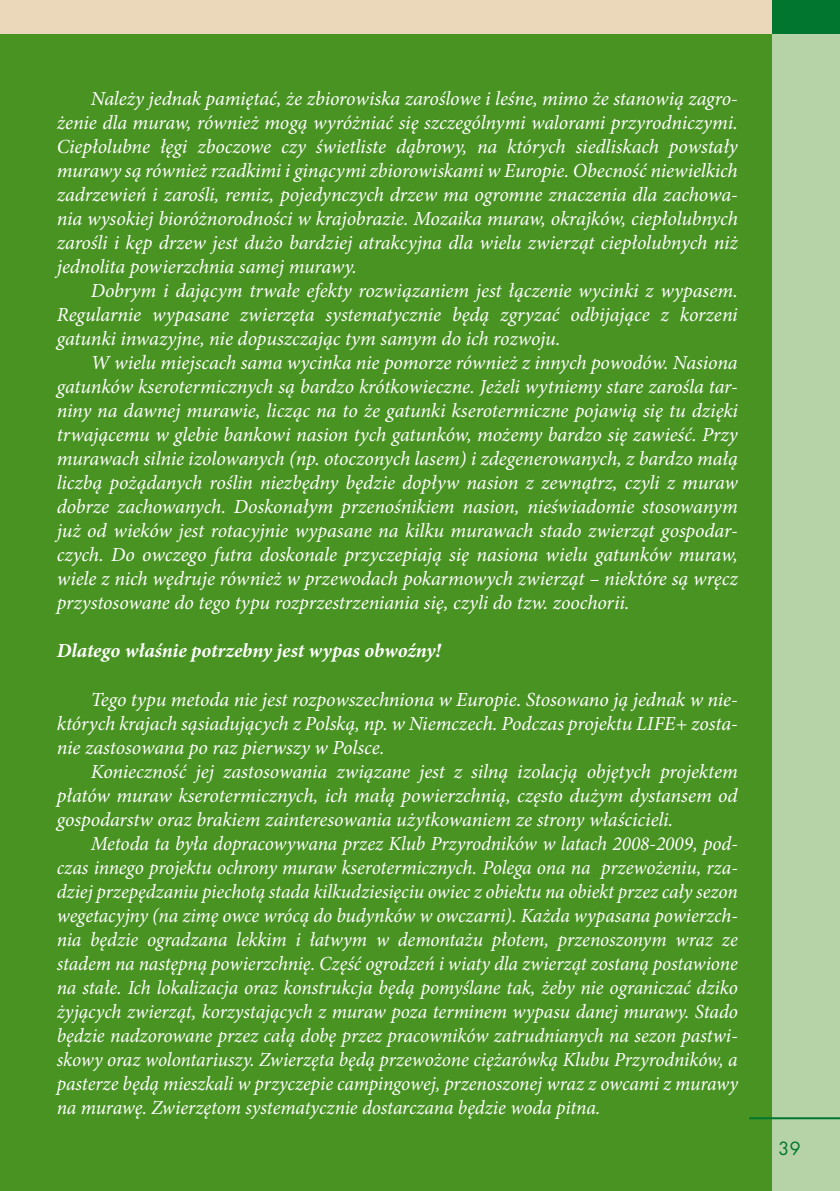
<style>
.page{position:relative;width:840px;height:1191px;background:#fff}
.page>*{position:absolute;margin:0;border:0;box-sizing:border-box;transform-origin:0 0}
.t1{font:italic 20px/24px "Minion Pro";letter-spacing:-.005em;color:#fff;text-align:justify}
.t2{font:italic 700 20px "Minion Pro";color:#fff}
.t3{font:20px "Futur TEE";color:#00762e}
</style>
<div class="page">
<div style="left:0;top:19px;width:839px;height:1172px;background:#499323"></div>
<div style="left:771px;top:0;width:68px;height:1191px;background:#b6d3a7"></div>
<hr style="left:748px;top:1117px;width:91px;height:2px;background:#00762e">
<div style="left:0;top:0;width:839px;height:34px;background:#ebd8bb"></div>
<div style="left:771px;top:0;width:68px;height:34px;background:#00762e"></div>
<p class="t1" style="left:57px;top:87px;width:682px;text-indent:34px">Należy jednak pamiętać, że zbiorowiska zaroślowe i leśne, mimo że stanowią zagro&shy;żenie dla muraw, również mogą wyróżniać się szczególnymi walorami przyrodniczymi.<br>Ciepłolubne łęgi zboczowe czy świetliste dąbrowy, na których siedliskach powstały murawy są również rzadkimi i ginącymi zbiorowiskami w Europie. Obecność niewielkich zadrzewień i zarośli, remiz, pojedynczych drzew ma ogromne znaczenia dla zachowa&shy;nia wysokiej bioróżnorodności w krajobrazie. Mozaika muraw, okrajków, ciepłolubnych zarośli i kęp drzew jest dużo bardziej atrakcyjna dla wielu zwierząt ciepłolubnych niż jednolita powierzchnia samej murawy.</p>
<p class="t1" style="left:57px;top:279px;width:682px;text-indent:34px">Dobrym i dającym trwałe efekty rozwiązaniem jest łączenie wycinki z wypasem.<br>Regularnie wypasane zwierzęta systematycznie będą zgryzać odbijające z korzeni gatunki inwazyjne, nie dopuszczając tym samym do ich rozwoju.</p>
<p class="t1" style="left:57px;top:351px;width:682px;text-indent:34px">W wielu miejscach sama wycinka nie pomorze również z innych powodów. Nasiona gatunków kserotermicznych są bardzo krótkowieczne. Jeżeli wytniemy stare zarośla tar&shy;niny na dawnej murawie, licząc na to że gatunki kserotermiczne pojawią się tu dzięki trwającemu w glebie bankowi nasion tych gatunków, możemy bardzo się zawieść. Przy murawach silnie izolowanych (np. otoczonych lasem) i zdegenerowanych, z bardzo małą liczbą pożądanych roślin niezbędny będzie dopływ nasion z zewnątrz, czyli z muraw dobrze zachowanych. Doskonałym przenośnikiem nasion, nieświadomie stosowanym już od wieków jest rotacyjnie wypasane na kilku murawach stado zwierząt gospodar&shy;czych. Do owczego futra doskonale przyczepiają się nasiona wielu gatunków muraw, wiele z nich wędruje również w przewodach pokarmowych zwierząt – niektóre są wręcz przystosowane do tego typu rozprzestrzeniania się, czyli do tzw. zoochorii.</p>
<p class="t2" style="left:57px;top:637px;width:385px">Dlatego właśnie potrzebny jest wypas obwoźny!</p>
<p class="t1" style="left:57px;top:687px;width:682px;text-indent:34px">Tego typu metoda nie jest rozpowszechniona w Europie. Stosowano ją jednak w nie&shy;których krajach sąsiadujących z Polską, np. w Niemczech. Podczas projektu LIFE+ zosta&shy;nie zastosowana po raz pierwszy w Polsce.</p>
<p class="t1" style="left:57px;top:759px;width:682px;text-indent:34px">Konieczność jej zastosowania związane jest z silną izolacją objętych projektem płatów muraw kserotermicznych, ich małą powierzchnią, często dużym dystansem od gospodarstw oraz brakiem zainteresowania użytkowaniem ze strony właścicieli.</p>
<p class="t1" style="left:57px;top:831px;width:682px;text-indent:34px">Metoda ta była dopracowywana przez Klub Przyrodników w latach 2008-2009, pod&shy;czas innego projektu ochrony muraw kserotermicznych. Polega ona na przewożeniu, rza&shy;dziej przepędzaniu piechotą stada kilkudziesięciu owiec z obiektu na obiekt przez cały sezon wegetacyjny (na zimę owce wrócą do budynków w owczarni). Każda wypasana powierzch&shy;nia będzie ogradzana lekkim i łatwym w demontażu płotem, przenoszonym wraz ze stadem na następną powierzchnię. Część ogrodzeń i wiaty dla zwierząt zostaną postawione na stałe. Ich lokalizacja oraz konstrukcja będą pomyślane tak, żeby nie ograniczać dziko żyjących zwierząt, korzystających z muraw poza terminem wypasu danej murawy. Stado będzie nadzorowane przez całą dobę przez pracowników zatrudnianych na sezon pastwi&shy;skowy oraz wolontariuszy. Zwierzęta będą przewożone ciężarówką Klubu Przyrodników, a pasterze będą mieszkali w przyczepie campingowej, przenoszonej wraz z owcami z murawy na murawę. Zwierzętom systematycznie dostarczana będzie woda pitna.</p>
<p class="t3" style="left:777px;top:1136px;width:24px">39</p>
</div>
